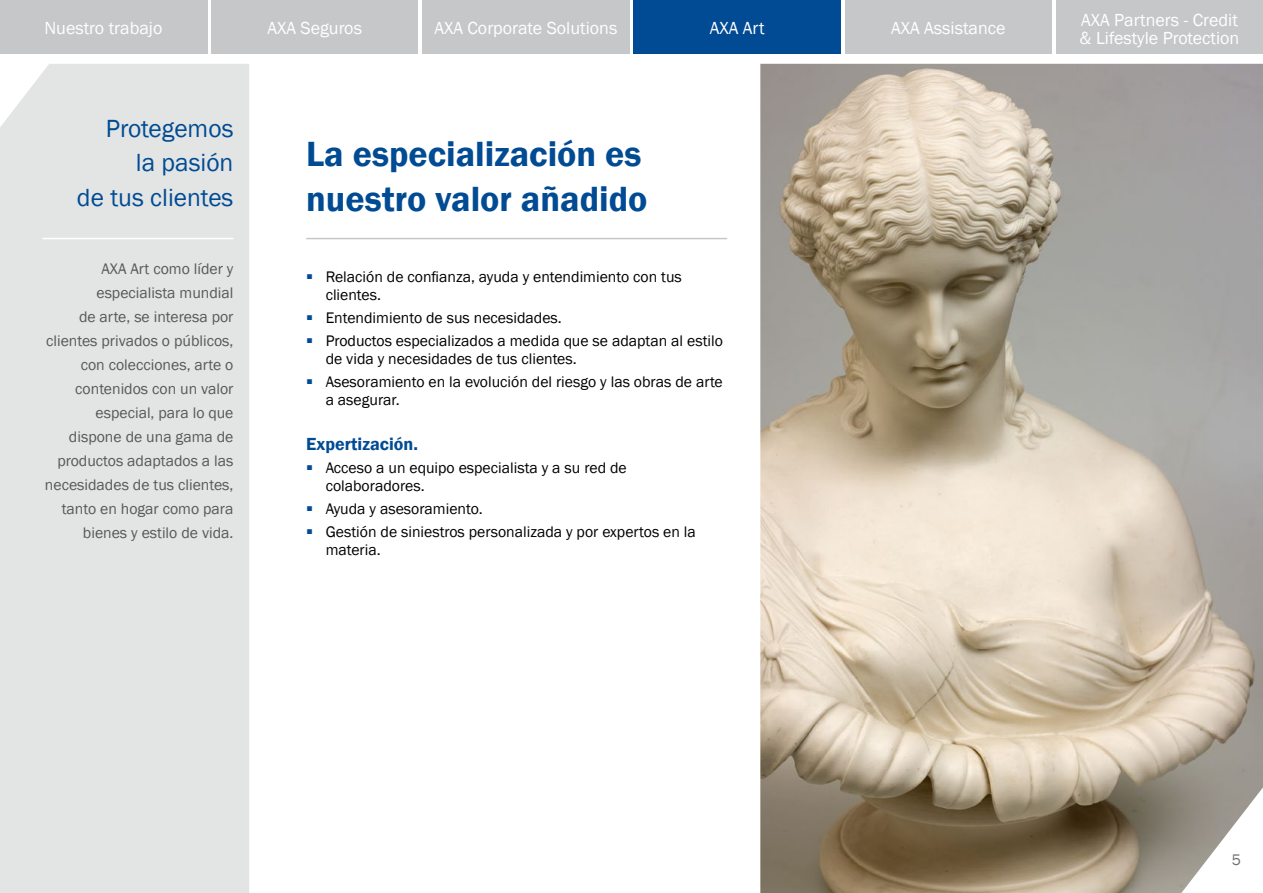
<style>
.page{position:relative;width:1263px;height:893px;background:#fff}
.page>*{position:absolute;margin:0;border:0;box-sizing:border-box;transform-origin:0 0}
.t1{font:600 36px/45px "Franklin Gothic";color:#004b93}
.t2{font:25.5px/34.5px "Franklin Gothic";color:#004b93;text-align:right}
.t3{font:18px/18px "Franklin Gothic";color:#fff}
.t4{font:600 18px "Franklin Gothic";color:#004b93}
.t5{font:15.75px/23px "Franklin Gothic";color:#000}
.t6{font:15.75px/24px "Franklin Gothic";color:#58585a;text-align:right}
.t7{font:15.75px "Franklin Gothic";color:#707172}
</style>
<div class="page">
<div style="left:0;top:64px;width:249px;height:829px;background:#e3e4e4"></div>
<img style="left:760px;top:64px;width:503px;height:829px">
<hr style="left:43px;top:238px;width:190px;height:1px;background:#fff">
<hr style="left:306px;top:238px;width:421px;height:1px;background:#c6c7c8">
<div style="left:0;top:0;width:207px;height:53px;background:#c6c7c8"></div>
<div style="left:211px;top:0;width:207px;height:53px;background:#c6c7c8"></div>
<div style="left:422px;top:0;width:207px;height:53px;background:#c6c7c8"></div>
<div style="left:634px;top:0;width:207px;height:53px;background:#004b93"></div>
<div style="left:845px;top:0;width:207px;height:53px;background:#c6c7c8"></div>
<div style="left:1056px;top:0;width:207px;height:53px;background:#c6c7c8"></div>
<p class="t3" style="left:45px;top:19px;width:119px">Nuestro trabajo</p>
<p class="t3" style="left:267px;top:19px;width:96px">AXA Seguros</p>
<p class="t3" style="left:434px;top:19px;width:184px">AXA Corporate Solutions</p>
<p class="t3" style="left:710px;top:19px;width:56px">AXA Art</p>
<p class="t3" style="left:891px;top:19px;width:116px">AXA Assistance</p>
<p class="t3" style="left:1079px;top:11px;width:161px">AXA Partners - Credit &amp; Lifestyle Protection</p>
<h2 class="t2" style="left:77px;top:112px;width:158px">Protegemos<br>la pasión<br>de tus clientes</h2>
<p class="t6" style="left:45px;top:258px;width:190px">AXA Art como líder y especialista mundial<br>de arte, se interesa por clientes privados o públicos, con colecciones, arte o contenidos con un valor especial, para lo que dispone de una gama de productos adaptados a las necesidades de tus clientes, tanto en hogar como para bienes y estilo de vida.</p>
<h1 class="t1" style="left:306px;top:131px;width:343px">La especialización es nuestro valor añadido</h1>
<p class="t5" style="left:326px;top:268px;width:358px;line-height:18px;text-indent:-20px"><sup>.</sup> Relación de confianza, ayuda y entendimiento con tus clientes.</p>
<p class="t5" style="left:306px;top:307px;width:418px"><sup>.</sup> Entendimiento de sus necesidades.<br><sup>.</sup> Productos especializados a medida que se adaptan al estilo</p>
<p class="t5" style="left:306px;top:348px;width:418px;text-indent:20px">de vida y necesidades de tus clientes.<br><sup>.</sup> Asesoramiento en la evolución del riesgo y las obras de arte</p>
<p class="t5" style="left:326px;top:389px;width:76px">a asegurar.</p>
<p class="t4" style="left:306px;top:433px;width:113px">Expertización.</p>
<p class="t5" style="left:326px;top:459px;width:303px;line-height:18px;text-indent:-20px"><sup>.</sup> Acceso a un equipo especialista y a su red de colaboradores.</p>
<p class="t5" style="left:306px;top:497px;width:391px"><sup>.</sup> Ayuda y asesoramiento.<br><sup>.</sup> Gestión de siniestros personalizada y por expertos en la</p>
<p class="t5" style="left:326px;top:538px;width:57px">materia.</p>
<p class="t7" style="left:1232px;top:850px;width:11px">5</p>
</div>
